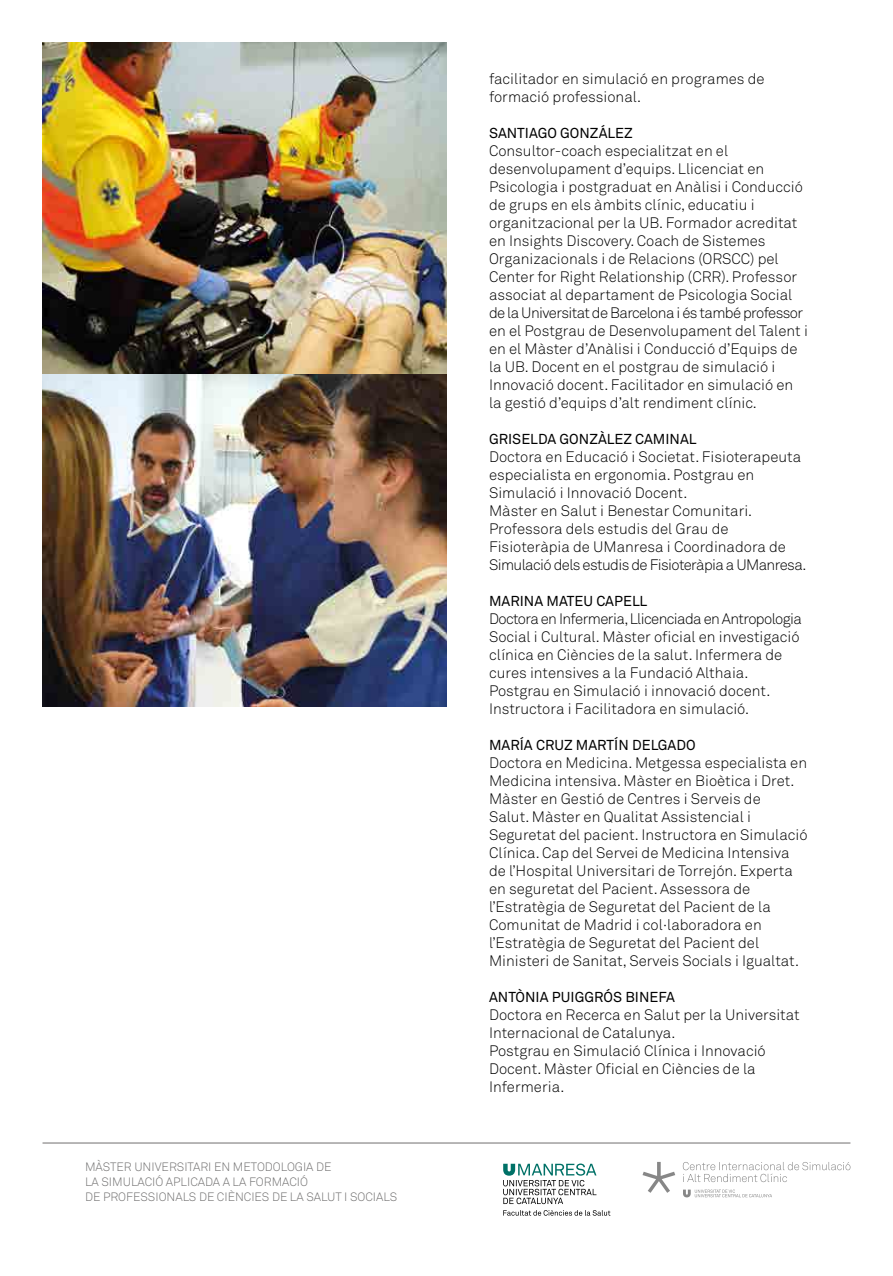
<style>
.page{position:relative;width:893px;height:1276px;background:#fff}
.page>*{position:absolute;margin:0;border:0;box-sizing:border-box;transform-origin:0 0}
.t1{font:300 15px/18px "Akkurat";color:#000}
.t2{font:14.25px "Akkurat";color:#000}
.t3{font:300 12px/15px "Akkurat";color:#706f6f}
</style>
<div class="page">
<svg style="left:642px;top:1162px;width:33px;height:30px"></svg>
<svg style="left:683px;top:1189px;width:89px;height:8px"></svg>
<svg style="left:683px;top:1162px;width:167px;height:20px"></svg>
<hr style="left:43px;top:1142px;width:807px;height:1px;background:#706f6f">
<svg style="left:503px;top:1210px;width:107px;height:5px"></svg>
<svg style="left:503px;top:1163px;width:93px;height:41px"></svg>
<img style="left:43px;top:43px;width:403px;height:663px">
<p class="t3" style="left:85px;top:1159px;width:314px">MÀSTER UNIVERSITARI EN METODOLOGIA DE<br>LA SIMULACIÓ APLICADA A LA FORMACIÓ<br>DE PROFESSIONALS DE CIÈNCIES DE LA SALUT I SOCIALS</p>
<p class="t1" style="left:489px;top:70px;width:277px">facilitador en simulació en programes de formació professional.</p>
<p class="t2" style="left:489px;top:125px;width:145px">SANTIAGO GONZÁLEZ</p>
<p class="t1" style="left:489px;top:142px;width:320px">Consultor-coach especialitzat en el desenvolupament d’equips. Llicenciat en Psicologia i postgraduat en Anàlisi i Conducció de grups en els àmbits clínic, educatiu i organitzacional per la UB. Formador acreditat en Insights Discovery. Coach de Sistemes Organizacionals i de Relacions (ORSCC) pel Center for Right Relationship (CRR). Professor associat al departament de Psicologia Social de la Universitat de Barcelona i és també professor en el Postgrau de Desenvolupament del Talent i en el Màster d’Anàlisi i Conducció d’Equips de la UB. Docent en el postgrau de simulació i Innovació docent. Facilitador en simulació en la gestió d’equips d’alt rendiment clínic.</p>
<p class="t2" style="left:489px;top:431px;width:209px">GRISELDA GONZÀLEZ CAMINAL</p>
<p class="t1" style="left:489px;top:448px;width:319px">Doctora en Educació i Societat. Fisioterapeuta especialista en ergonomia. Postgrau en Simulació i Innovació Docent.<br>Màster en Salut i Benestar Comunitari.<br>Professora dels estudis del Grau de Fisioteràpia de UManresa i Coordinadora de Simulació dels estudis de Fisioteràpia a UManresa.</p>
<p class="t2" style="left:489px;top:593px;width:160px">MARINA MATEU CAPELL</p>
<p class="t1" style="left:489px;top:610px;width:314px">Doctora en Infermeria, Llicenciada en Antropologia Social i Cultural. Màster oficial en investigació clínica en Ciències de la salut. Infermera de cures intensives a la Fundació Althaia.<br>Postgrau en Simulació i innovació docent.<br>Instructora i Facilitadora en simulació.</p>
<p class="t2" style="left:489px;top:737px;width:208px">MARÍA CRUZ MARTÍN DELGADO</p>
<p class="t1" style="left:489px;top:754px;width:320px">Doctora en Medicina. Metgessa especialista en Medicina intensiva. Màster en Bioètica i Dret.<br>Màster en Gestió de Centres i Serveis de<br>Salut. Màster en Qualitat Assistencial i Seguretat del pacient. Instructora en Simulació Clínica. Cap del Servei de Medicina Intensiva de l’Hospital Universitari de Torrejón. Experta en seguretat del Pacient. Assessora de l’Estratègia de Seguretat del Pacient de la Comunitat de Madrid i col·laboradora en l’Estratègia de Seguretat del Pacient del Ministeri de Sanitat, Serveis Socials i Igualtat.</p>
<p class="t2" style="left:489px;top:989px;width:188px">ANTÒNIA PUIGGRÓS BINEFA</p>
<p class="t1" style="left:489px;top:1006px;width:312px">Doctora en Recerca en Salut per la Universitat Internacional de Catalunya.<br>Postgrau en Simulació Clínica i Innovació Docent. Màster Oficial en Ciències de la Infermeria.</p>
</div>
